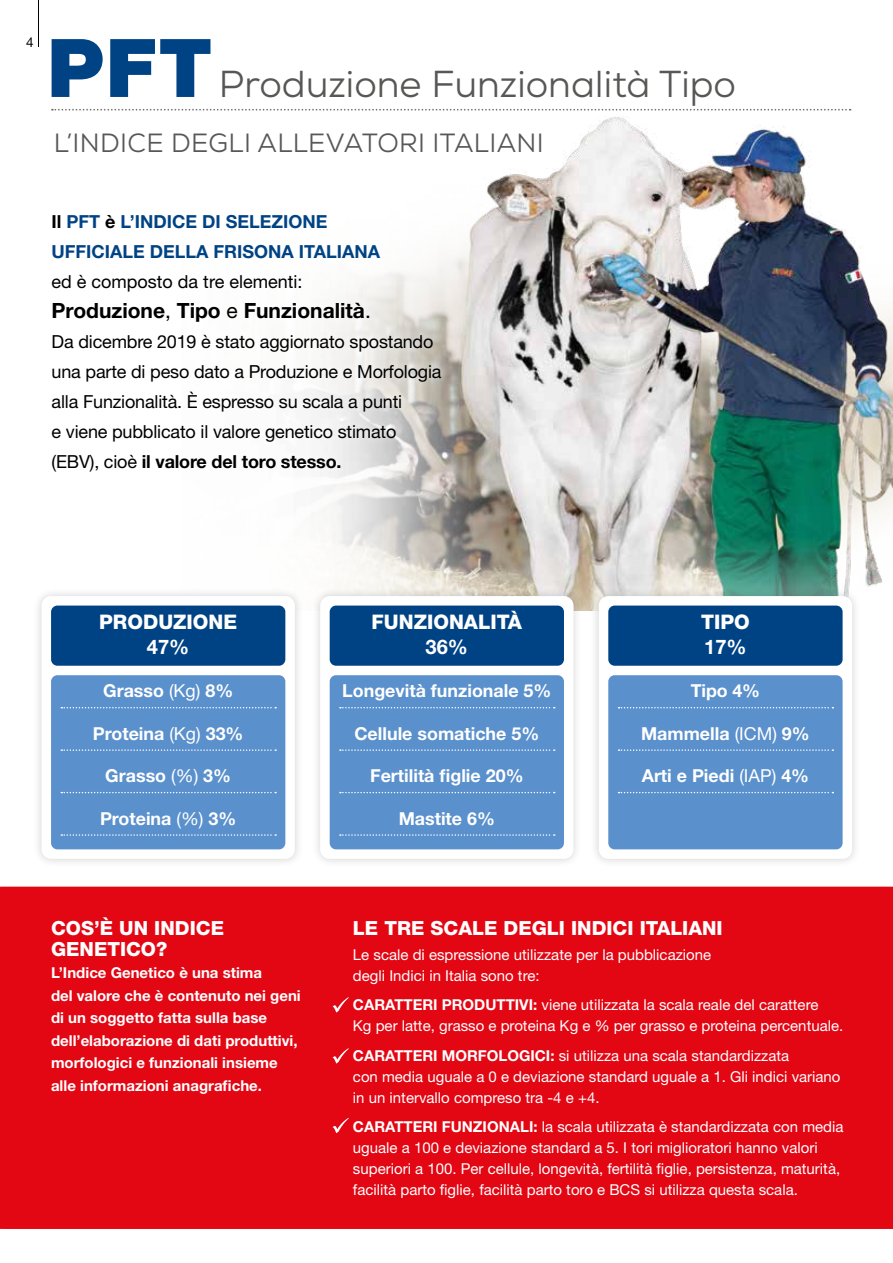
<style>
.page{position:relative;width:893px;height:1263px;background:#fff}
.page>*{position:absolute;margin:0;border:0;box-sizing:border-box;transform-origin:0 0}
.t1{font:37.5px "Nexa";color:#575756}
.t2{font:26.4px "Nexa";letter-spacing:.015em;color:#575756}
.t3{font:700 21px "Helvetica Neue LT Std";color:#000}
.t4{font:800 20.1px "Helvetica Neue LT Std";color:#fff}
.t5{font:700 20.1px "Helvetica Neue LT Std";color:#fff}
.t6{font:800 19.5px/21px "Helvetica Neue LT Std";color:#fff}
.t7{font:18px/30px "Helvetica Neue LT Std";letter-spacing:-.01em;color:#000}
.t8{font:700 18px/30px "Helvetica Neue LT Std";color:#004385}
.t9{font:700 17.85px "Helvetica Neue LT Std";color:#fff}
.t10{font:15px/21px "Helvetica Neue LT Std";color:#fff}
.t11{font:700 15px/22.5px "Helvetica Neue LT Std";color:#fff}
.t12{font:13.5px "Helvetica Neue LT Std";color:#000}
.s1{color:#000}
.s2{font-weight:400}
.s3{font-weight:700}
</style>
<div class="page">
<img style="left:321px;top:108px;width:572px;height:502px">
<svg style="left:52px;top:109px;width:799px;height:2px"></svg>
<div style="left:43px;top:205px;width:407px;height:275px;background:#fff;opacity:.75"></div>
<div style="left:32px;top:587px;width:272px;height:281px;background:#000;opacity:.18"></div>
<div style="left:42px;top:596px;width:253px;height:263px;background:#fff;border-radius:9px"></div>
<div style="left:311px;top:587px;width:272px;height:281px;background:#000;opacity:.18"></div>
<div style="left:320px;top:596px;width:253px;height:263px;background:#fff;border-radius:9px"></div>
<div style="left:589px;top:587px;width:272px;height:281px;background:#000;opacity:.18"></div>
<div style="left:599px;top:596px;width:253px;height:263px;background:#fff;border-radius:9px"></div>
<div style="left:51px;top:605px;width:234px;height:61px;background:#004385;border-radius:6px"></div>
<div style="left:51px;top:675px;width:234px;height:174px;background:#5a90cc;border-radius:6px"></div>
<div style="left:330px;top:675px;width:234px;height:174px;background:#5a90cc;border-radius:6px"></div>
<div style="left:608px;top:675px;width:235px;height:174px;background:#5a90cc;border-radius:6px"></div>
<div style="left:330px;top:605px;width:234px;height:61px;background:#004385;border-radius:6px"></div>
<div style="left:608px;top:605px;width:235px;height:61px;background:#004385;border-radius:6px"></div>
<svg style="left:61px;top:707px;width:215px;height:1px"></svg>
<svg style="left:61px;top:749px;width:215px;height:2px"></svg>
<svg style="left:61px;top:792px;width:215px;height:1px"></svg>
<svg style="left:61px;top:834px;width:215px;height:2px"></svg>
<svg style="left:340px;top:707px;width:215px;height:1px"></svg>
<svg style="left:340px;top:749px;width:215px;height:2px"></svg>
<svg style="left:340px;top:792px;width:215px;height:1px"></svg>
<svg style="left:340px;top:834px;width:215px;height:2px"></svg>
<svg style="left:618px;top:707px;width:215px;height:1px"></svg>
<svg style="left:618px;top:749px;width:215px;height:2px"></svg>
<svg style="left:618px;top:792px;width:215px;height:1px"></svg>
<svg style="left:52px;top:39px;width:158px;height:58px"></svg>
<div style="left:0;top:887px;width:893px;height:342px;background:#e30613"></div>
<svg style="left:333px;top:997px;width:16px;height:16px"></svg>
<svg style="left:333px;top:1048px;width:16px;height:16px"></svg>
<svg style="left:333px;top:1118px;width:16px;height:15px"></svg>
<hr style="left:38px;top:0;width:1px;height:47px;background:#000">
<p class="t12" style="left:26px;top:34px;width:9px">4</p>
<h1 class="t1" style="left:219px;top:60px;width:519px">Produzione Funzionalità Tipo</h1>
<h2 class="t2" style="left:54px;top:126px;width:491px">L’INDICE DEGLI ALLEVATORI ITALIANI</h2>
<p class="t8" style="left:52px;top:206px;width:330px"><span class="s1">Il</span> PFT <span class="s1">è</span> L’INDICE DI SELEZIONE<br>UFFICIALE DELLA FRISONA ITALIANA</p>
<p class="t7" style="left:52px;top:266px;width:252px">ed è composto da tre elementi:</p>
<h3 class="t3" style="left:52px;top:297px;width:321px">Produzione<span class="s2">,</span> Tipo <span class="s2">e</span> Funzionalità<span class="s2">.</span></h3>
<p class="t7" style="left:52px;top:326px;width:391px">Da dicembre 2019 è stato aggiornato spostando una parte di peso dato a Produzione e Morfologia alla Funzionalità. È espresso su scala a punti<br>e viene pubblicato il valore genetico stimato (EBV), cioè <span class="s3">il valore del toro stesso.</span></p>
<h3 class="t4" style="left:99px;top:610px;width:140px">PRODUZIONE</h3>
<h3 class="t5" style="left:147px;top:634px;width:44px">47%</h3>
<p class="t9" style="left:103px;top:680px;width:132px">Grasso <span class="s2">(Kg)</span> 8%</p>
<p class="t9" style="left:93px;top:722px;width:152px">Proteina <span class="s2">(Kg)</span> 33%</p>
<p class="t9" style="left:105px;top:765px;width:127px">Grasso <span class="s2">(%)</span> 3%</p>
<p class="t9" style="left:100px;top:807px;width:138px">Proteina <span class="s2">(%)</span> 3%</p>
<h3 class="t6" style="left:51px;top:917px;width:174px">COS’È UN INDICE<br>GENETICO?</h3>
<p class="t11" style="left:51px;top:961px;width:251px">L’Indice Genetico è una stima<br>del valore che è contenuto nei geni di un soggetto fatta sulla base dell’elaborazione di dati produttivi, morfologici e funzionali insieme alle informazioni anagrafiche.</p>
<h3 class="t4" style="left:372px;top:610px;width:152px">FUNZIONALITÀ</h3>
<h3 class="t5" style="left:426px;top:634px;width:44px">36%</h3>
<p class="t9" style="left:342px;top:680px;width:211px">Longevità funzionale 5%</p>
<p class="t9" style="left:354px;top:722px;width:186px">Cellule somatiche 5%</p>
<p class="t9" style="left:370px;top:765px;width:155px">Fertilità figlie 20%</p>
<p class="t9" style="left:399px;top:807px;width:98px">Mastite 6%</p>
<h3 class="t4" style="left:701px;top:610px;width:50px">TIPO</h3>
<h3 class="t5" style="left:704px;top:634px;width:44px">17%</h3>
<p class="t9" style="left:691px;top:680px;width:71px">Tipo 4%</p>
<p class="t9" style="left:641px;top:722px;width:170px">Mammella <span class="s2">(ICM)</span> 9%</p>
<p class="t9" style="left:642px;top:765px;width:169px">Arti e Piedi <span class="s2">(IAP)</span> 4%</p>
<h3 class="t6" style="left:353px;top:917px;width:371px">LE TRE SCALE DEGLI INDICI ITALIANI</h3>
<p class="t10" style="left:353px;top:944px;width:360px">Le scale di espressione utilizzate per la pubblicazione degli Indici in Italia sono tre:</p>
<p class="t10" style="left:353px;top:994px;width:492px"><span class="s3">CARATTERI PRODUTTIVI:</span> viene utilizzata la scala reale del carattere<br>Kg per latte, grasso e proteina Kg e % per grasso e proteina percentuale.</p>
<p class="t10" style="left:353px;top:1045px;width:489px"><span class="s3">CARATTERI MORFOLOGICI:</span> si utilizza una scala standardizzata<br>con media uguale a 0 e deviazione standard uguale a 1. Gli indici variano in un intervallo compreso tra -4 e +4.</p>
<p class="t10" style="left:353px;top:1116px;width:492px"><span class="s3">CARATTERI FUNZIONALI:</span> la scala utilizzata è standardizzata con media uguale a 100 e deviazione standard a 5. I tori miglioratori hanno valori superiori a 100. Per cellule, longevità, fertilità figlie, persistenza, maturità, facilità parto figlie, facilità parto toro e BCS si utilizza questa scala.</p>
</div>
